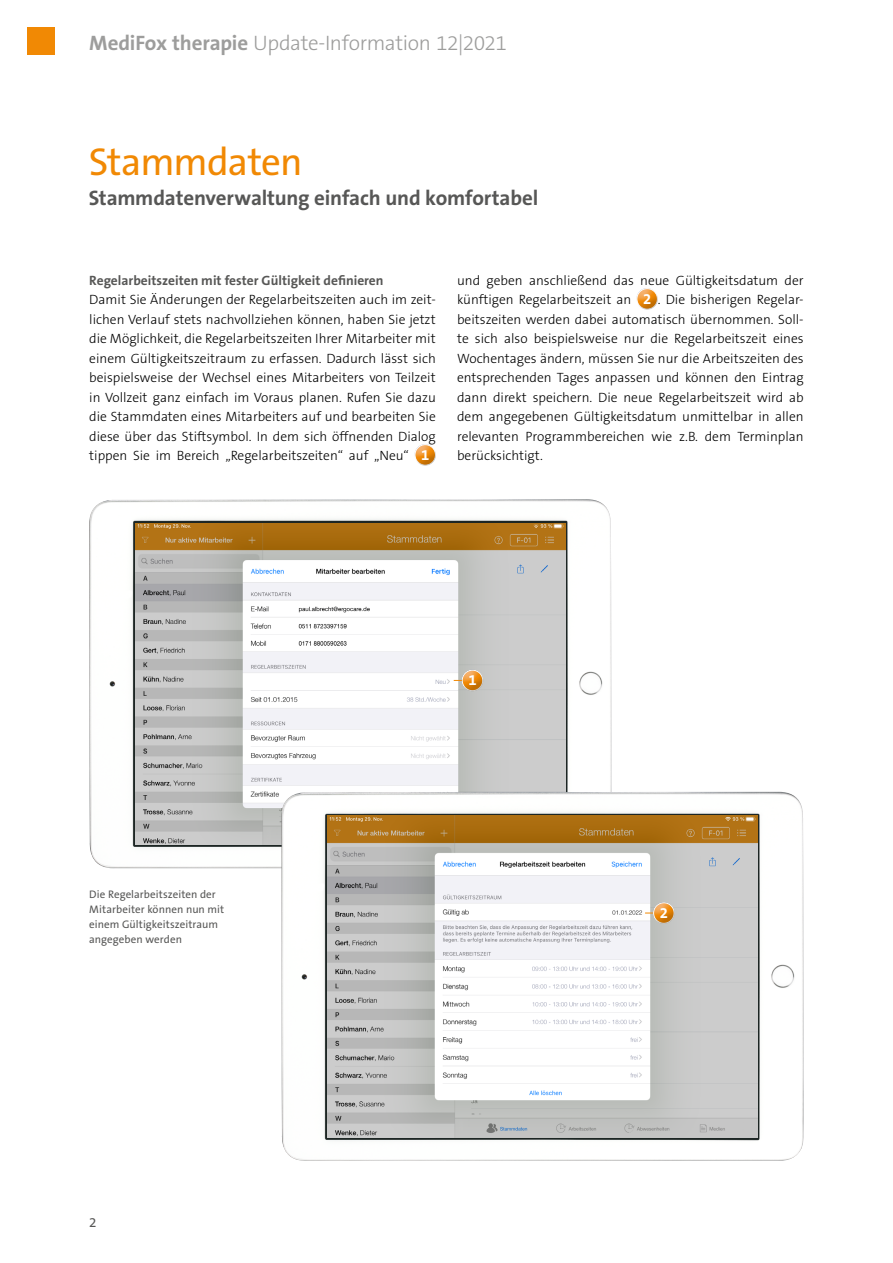
<style>
.page{position:relative;width:893px;height:1263px;background:#fff}
.page>*{position:absolute;margin:0;border:0;box-sizing:border-box;transform-origin:0 0}
.t1{font:39px "The Sans B5 Plain";letter-spacing:-.025em;color:#f18904}
.t2{font:700 21px "The Sans B7";letter-spacing:-.01em;color:#575756}
.t3{font:300 21px "The Sans B3";letter-spacing:-.015em;color:#9d9d9c}
.t4{font:700 15px "The Sans B7";color:#fff}
.t5{font:300 13.5px/19.5px "The Sans B3";color:#000;text-align:justify}
.t6{font:700 13.5px "The Sans B7";color:#575756}
.t7{font:13.5px "The Sans B5 Plain";color:#575756}
.t8{font:10.95px/15px "The Sans B5 Plain";letter-spacing:.005em;color:#575756}
.s1{font-family:"The Sans B7";font-weight:700}
.s2{font-family:"The Sans B7";font-weight:700;font-size:15px;color:#fff}
</style>
<div class="page">
<div style="left:28px;top:28px;width:27px;height:27px;background:#f18904"></div>
<div style="left:408px;top:443px;width:39px;height:25px;background:#000;opacity:.2"></div>
<div style="left:630px;top:287px;width:38px;height:25px;background:#000;opacity:.2"></div>
<img style="left:89px;top:499px;width:523px;height:370px">
<img style="left:135px;top:523px;width:430px;height:322px">
<img style="left:280px;top:791px;width:524px;height:370px">
<img style="left:328px;top:815px;width:429px;height:322px">
<div style="left:451px;top:661px;width:39px;height:32px;background:#7682a5;opacity:.75"></div>
<div style="left:455px;top:668px;width:39px;height:25px;background:#000;opacity:.2"></div>
<div style="left:642px;top:893px;width:39px;height:32px;background:#7682a5;opacity:.75"></div>
<div style="left:646px;top:901px;width:39px;height:25px;background:#000;opacity:.2"></div>
<h2 class="t3" style="left:89px;top:32px;width:419px"><span class="s1">MediFox therapie</span> Update-Information 12|2021</h2>
<h1 class="t1" style="left:89px;top:141px;width:215px">Stammdaten</h1>
<h2 class="t2" style="left:89px;top:186px;width:451px">Stammdatenverwaltung einfach und komfortabel</h2>
<p class="t6" style="left:89px;top:273px;width:296px">Regelarbeitszeiten mit fester Gültigkeit definieren</p>
<p class="t5" style="left:89px;top:291px;width:348px">Damit Sie Änderungen der Regelarbeitszeiten auch im zeit&shy;lichen Verlauf stets nachvollziehen können, haben Sie jetzt die Möglichkeit, die Regelarbeitszeiten Ihrer Mitarbeiter mit einem Gültigkeitszeitraum zu erfassen. Dadurch lässt sich beispielsweise der Wechsel eines Mitarbeiters von Teilzeit in Vollzeit ganz einfach im Voraus planen. Rufen Sie dazu die Stammdaten eines Mitarbeiters auf und bearbeiten Sie diese über das Stiftsymbol. In dem sich öffnenden Dialog tippen Sie im Bereich „Regelarbeitszeiten“ auf „Neu“ <span class="s2">1</span></p>
<p class="t5" style="left:457px;top:271px;width:348px">und geben anschließend das neue Gültigkeitsdatum der künftigen Regelarbeitszeit an <span class="s2">2</span> . Die bisherigen Regelar&shy;beitszeiten werden dabei automatisch übernommen. Soll&shy;te sich also beispielsweise nur die Regelarbeitszeit eines Wochentages ändern, müssen Sie nur die Arbeitszeiten des entsprechenden Tages anpassen und können den Eintrag dann direkt speichern. Die neue Regelarbeitszeit wird ab dem angegebenen Gültigkeitsdatum unmittelbar in allen relevanten Programmbereichen wie z.B. dem Terminplan berücksichtigt.</p>
<p class="t8" style="left:89px;top:887px;width:137px">Die Regelarbeitszeiten der<br>Mitarbeiter können nun mit einem Gültigkeitszeitraum angegeben werden</p>
<p class="t4" style="left:468px;top:672px;width:10px">1</p>
<p class="t4" style="left:660px;top:905px;width:10px">2</p>
<p class="t7" style="left:89px;top:1215px;width:9px">2</p>
</div>
